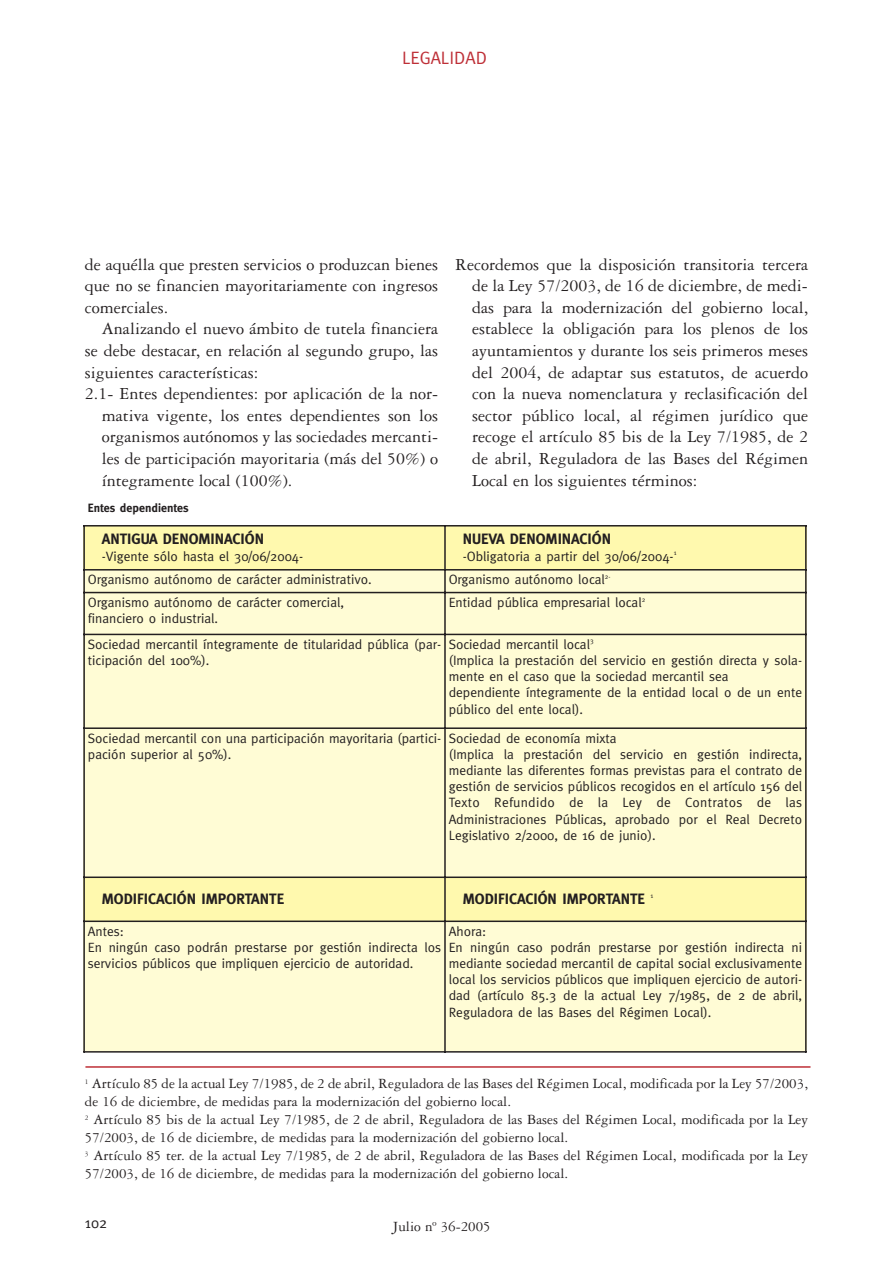
<style>
.page{position:relative;width:893px;height:1263px;background:#fff}
.page>*{position:absolute;margin:0;border:0;box-sizing:border-box;transform-origin:0 0}
.t1{font:18px/21.6px "Garamond Three";color:#231f20;text-align:justify}
.t2{font:18px "Meta";color:#be2f37}
.t3{font:15px/18px "Garamond Three";color:#231f20}
.t4{font:700 15px "Meta";color:#231f20}
.t5{font:15px "Meta";color:#231f20}
.t6{font:13.5px/16.2px "Meta";color:#231f20}
.t7{font:700 12px "Meta";color:#231f20}
.t8{font:6.75px "Meta";color:#231f20}
</style>
<div class="page">
<div style="left:83px;top:525px;width:362px;height:45px;background:#fff9ae"></div>
<div style="left:445px;top:525px;width:361px;height:45px;background:#fff9ae"></div>
<div style="left:83px;top:570px;width:362px;height:23px;background:#fffcd5"></div>
<div style="left:445px;top:570px;width:361px;height:23px;background:#fffcd5"></div>
<div style="left:83px;top:593px;width:362px;height:41px;background:#fffcd5"></div>
<div style="left:445px;top:593px;width:361px;height:41px;background:#fffcd5"></div>
<div style="left:83px;top:634px;width:362px;height:94px;background:#fffcd5"></div>
<div style="left:445px;top:634px;width:361px;height:94px;background:#fffcd5"></div>
<div style="left:83px;top:728px;width:362px;height:149px;background:#fffcd5"></div>
<div style="left:445px;top:728px;width:361px;height:149px;background:#fffcd5"></div>
<div style="left:83px;top:877px;width:362px;height:44px;background:#fff9ae"></div>
<div style="left:445px;top:877px;width:361px;height:44px;background:#fff9ae"></div>
<div style="left:83px;top:921px;width:362px;height:131px;background:#fffcd5"></div>
<div style="left:445px;top:921px;width:361px;height:131px;background:#fffcd5"></div>
<hr style="left:83px;top:525px;width:2px;height:528px;background:#231f20">
<hr style="left:444px;top:525px;width:2px;height:528px;background:#231f20">
<hr style="left:805px;top:525px;width:1px;height:528px;background:#231f20">
<hr style="left:83px;top:525px;width:723px;height:2px;background:#231f20">
<hr style="left:83px;top:569px;width:723px;height:2px;background:#231f20">
<hr style="left:83px;top:592px;width:723px;height:1px;background:#231f20">
<hr style="left:83px;top:634px;width:723px;height:1px;background:#231f20">
<hr style="left:83px;top:727px;width:723px;height:2px;background:#231f20">
<hr style="left:83px;top:877px;width:723px;height:1px;background:#231f20">
<hr style="left:83px;top:921px;width:723px;height:1px;background:#231f20">
<hr style="left:83px;top:1051px;width:723px;height:2px;background:#231f20">
<hr style="left:85px;top:1066px;width:725px;height:2px;background:#be2f37">
<h1 class="t2" style="left:402px;top:51px;width:86px">LEGALIDAD</h1>
<h1 class="t1" style="left:85px;top:255px;width:354px">de aquélla que presten servicios o produzcan bienes que no se financien mayoritariamente con ingresos comerciales.</h1>
<h1 class="t1" style="left:102px;top:320px;width:337px">Analizando el nuevo ámbito de tutela financiera</h1>
<h1 class="t1" style="left:85px;top:341px;width:354px">se debe destacar, en relación al segundo grupo, las</h1>
<h1 class="t1" style="left:85px;top:363px;width:175px">siguientes características:</h1>
<h1 class="t1" style="left:85px;top:385px;width:354px">2.1- Entes dependientes: por aplicación de la nor-</h1>
<h1 class="t1" style="left:102px;top:406px;width:337px">mativa vigente, los entes dependientes son los</h1>
<h1 class="t1" style="left:102px;top:428px;width:337px">organismos autónomos y las sociedades mercanti-</h1>
<h1 class="t1" style="left:102px;top:449px;width:337px">les de participación mayoritaria (más del 50%) o</h1>
<h1 class="t1" style="left:102px;top:471px;width:192px">íntegramente local (100%).</h1>
<p class="t7" style="left:88px;top:503px;width:102px">Entes dependientes</p>
<p class="t4" style="left:102px;top:533px;width:164px">ANTIGUA DENOMINACIÓN</p>
<p class="t6" style="left:102px;top:549px;width:203px">-Vigente sólo hasta el 30/06/2004-</p>
<p class="t1" style="left:472px;top:255px;width:337px;text-indent:-17px">Recordemos que la disposición transitoria tercera de la Ley 57/2003, de 16 de diciembre, de medi&shy;das para la modernización del gobierno local, establece la obligación para los plenos de los ayuntamientos y durante los seis primeros meses del 2004, de adaptar sus estatutos, de acuerdo con la nueva nomenclatura y reclasificación del sector público local, al régimen jurídico que recoge el artículo 85 bis de la Ley 7/1985, de 2 de abril, Reguladora de las Bases del Régimen Local en los siguientes términos:</p>
<p class="t4" style="left:463px;top:533px;width:150px">NUEVA DENOMINACIÓN</p>
<p class="t6" style="left:463px;top:549px;width:215px">-Obligatoria a partir del 30/06/2004-<sup>1</sup></p>
<p class="t6" style="left:88px;top:573px;width:285px">Organismo autónomo de carácter administrativo.</p>
<p class="t6" style="left:448px;top:573px;width:163px">Organismo autónomo local<sup>2-</sup></p>
<p class="t6" style="left:88px;top:596px;width:258px">Organismo autónomo de carácter comercial, financiero o industrial.</p>
<p class="t6" style="left:448px;top:596px;width:198px">Entidad pública empresarial local<sup>2</sup></p>
<p class="t6" style="left:88px;top:637px;width:355px">Sociedad mercantil íntegramente de titularidad pública (par&shy;ticipación del 100%).</p>
<p class="t6" style="left:448px;top:637px;width:355px">Sociedad mercantil local<sup>3<br></sup>(Implica la prestación del servicio en gestión directa y sola&shy;mente en el caso que la sociedad mercantil sea dependiente íntegramente de la entidad local o de un ente público del ente local).</p>
<p class="t6" style="left:88px;top:731px;width:355px">Sociedad mercantil con una participación mayoritaria (partici&shy;pación superior al 50%).</p>
<p class="t6" style="left:448px;top:731px;width:355px">Sociedad de economía mixta<br>(Implica la prestación del servicio en gestión indirecta, mediante las diferentes formas previstas para el contrato de gestión de servicios públicos recogidos en el artículo 156 del Texto Refundido de la Ley de Contratos de las Administraciones Públicas, aprobado por el Real Decreto Legislativo 2/2000, de 16 de junio).</p>
<p class="t4" style="left:102px;top:893px;width:184px">MODIFICACIÓN IMPORTANTE</p>
<p class="t4" style="left:463px;top:893px;width:184px">MODIFICACIÓN IMPORTANTE</p>
<p class="t8" style="left:650px;top:893px;width:4px">1</p>
<p class="t6" style="left:88px;top:924px;width:355px">Antes:<br>En ningún caso podrán prestarse por gestión indirecta los servicios públicos que impliquen ejercicio de autoridad.</p>
<p class="t6" style="left:448px;top:924px;width:355px">Ahora:<br>En ningún caso podrán prestarse por gestión indirecta ni mediante sociedad mercantil de capital social exclusivamente local los servicios públicos que impliquen ejercicio de autori&shy;dad (artículo 85.3 de la actual Ley 7/1985, de 2 de abril, Reguladora de las Bases del Régimen Local).</p>
<p class="t3" style="left:85px;top:1076px;width:724px"><sup>1</sup> Artículo 85 de la actual Ley 7/1985, de 2 de abril, Reguladora de las Bases del Régimen Local, modificada por la Ley 57/2003, de 16 de diciembre, de medidas para la modernización del gobierno local.<br><sup>2</sup> Artículo 85 bis de la actual Ley 7/1985, de 2 de abril, Reguladora de las Bases del Régimen Local, modificada por la Ley 57/2003, de 16 de diciembre, de medidas para la modernización del gobierno local.<br><sup>3</sup> Artículo 85 ter. de la actual Ley 7/1985, de 2 de abril, Reguladora de las Bases del Régimen Local, modificada por la Ley 57/2003, de 16 de diciembre, de medidas para la modernización del gobierno local.</p>
<p class="t5" style="left:85px;top:1218px;width:24px">102</p>
<p class="t3" style="left:392px;top:1219px;width:100px">Julio nº 36-2005</p>
</div>
